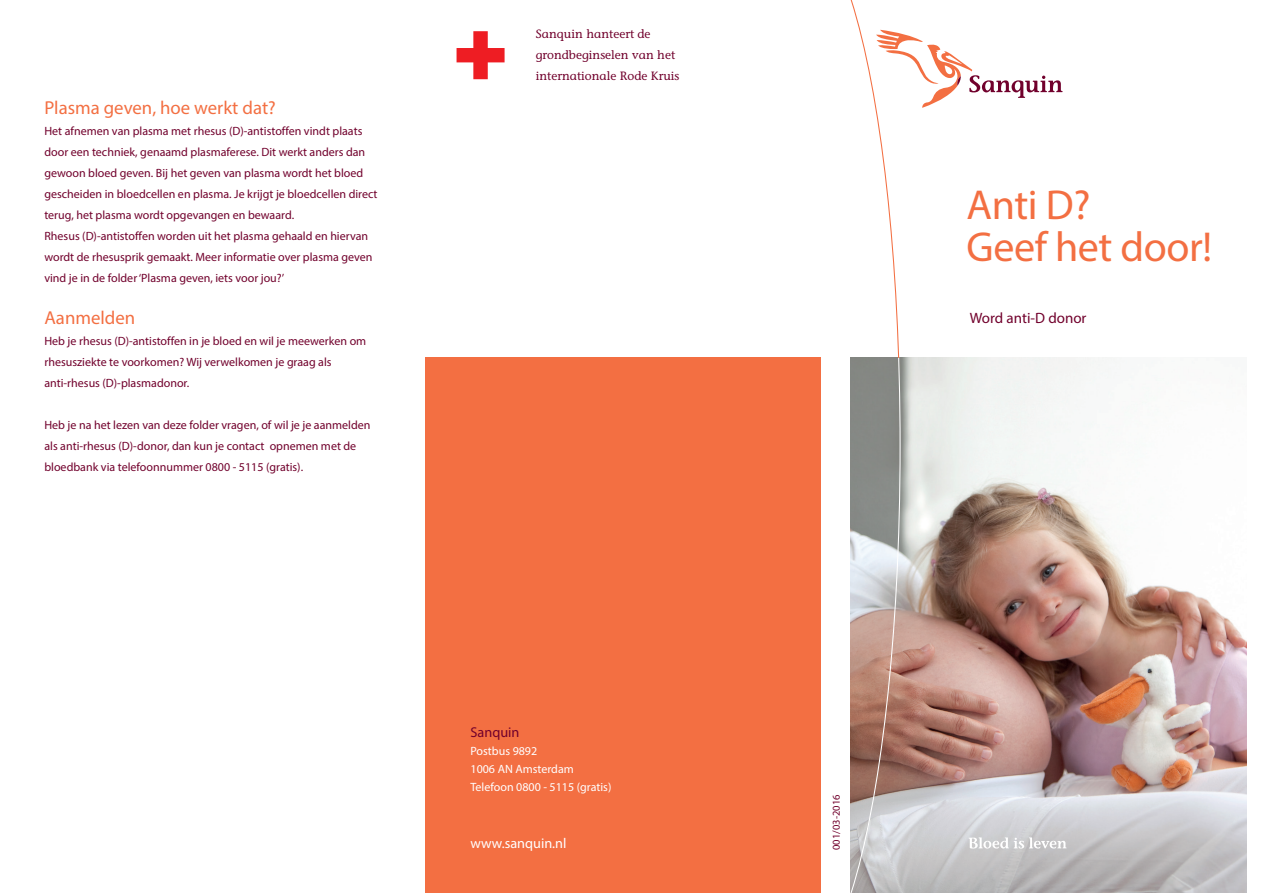
<style>
.page{position:relative;width:1276px;height:893px;background:#fff}
.page>*{position:absolute;margin:0;border:0;box-sizing:border-box;transform-origin:0 0}
.t1{font:42px/42px "Myriad Pro";letter-spacing:-.01em;color:#f36f42}
.t2{font:18.75px "Myriad Pro";color:#f36f42}
.t3{font:15px "Myriad Pro";color:#71002c}
.t4{font:14.25px "Myriad Pro";color:#fff}
.t5{font:14.25px "Myriad Pro";color:#71002c}
.t6{font:12px/21px "Myriad Pro";color:#71002c}
.t7{font:500 12px/21px "Stone Informal Std";color:#71002c}
.t8{font:12px/18px "Myriad Pro";color:#fff}
.t9{font:10.5px "Myriad Pro";color:#71002c}
</style>
<div class="page">
<img style="left:1066px;top:357px;width:180px;height:536px">
<div style="left:425px;top:357px;width:396px;height:536px;background:#f36f42"></div>
<svg style="left:456px;top:31px;width:48px;height:48px"></svg>
<svg style="left:850px;top:0;width:216px;height:893px"></svg>
<h2 class="t2" style="left:44px;top:96px;width:233px">Plasma geven, hoe werkt dat?</h2>
<p class="t6" style="left:44px;top:120px;width:335px">Het afnemen van plasma met rhesus (D)-antistoffen vindt plaats door een techniek, genaamd plasmaferese. Dit werkt anders dan gewoon bloed geven. Bij het geven van plasma wordt het bloed gescheiden in bloedcellen en plasma. Je krijgt je bloedcellen direct terug, het plasma wordt opgevangen en bewaard.<br>Rhesus (D)-antistoffen worden uit het plasma gehaald en hiervan wordt de rhesusprik gemaakt. Meer informatie over plasma geven vind je in de folder ‘Plasma geven, iets voor jou?’</p>
<h2 class="t2" style="left:44px;top:306px;width:92px">Aanmelden</h2>
<p class="t6" style="left:44px;top:330px;width:323px">Heb je rhesus (D)-antistoffen in je bloed en wil je meewerken om rhesusziekte te voorkomen? Wij verwelkomen je graag als anti-rhesus (D)-plasmadonor.</p>
<p class="t6" style="left:44px;top:414px;width:328px">Heb je na het lezen van deze folder vragen, of wil je je aanmelden als anti-rhesus (D)-donor, dan kun je contact opnemen met de bloedbank via telefoonnummer 0800 - 5115 (gratis).</p>
<p class="t7" style="left:536px;top:24px;width:145px">Sanquin hanteert de grondbeginselen van het internationale Rode Kruis</p>
<p class="t5" style="left:470px;top:724px;width:50px">Sanquin</p>
<p class="t8" style="left:470px;top:742px;width:142px">Postbus 9892<br>1006 AN Amsterdam<br>Telefoon 0800 - 5115 (gratis)</p>
<p class="t4" style="left:470px;top:835px;width:97px">www.sanquin.nl</p>
<h1 class="t1" style="left:966px;top:183px;width:247px">Anti D?<br>Geef het door!</h1>
<p class="t3" style="left:969px;top:309px;width:118px">Word anti-D donor</p>
<p class="t9" style="left:829px;top:850px;width:57px;rotate:-90deg">001/03-2016</p>
</div>
